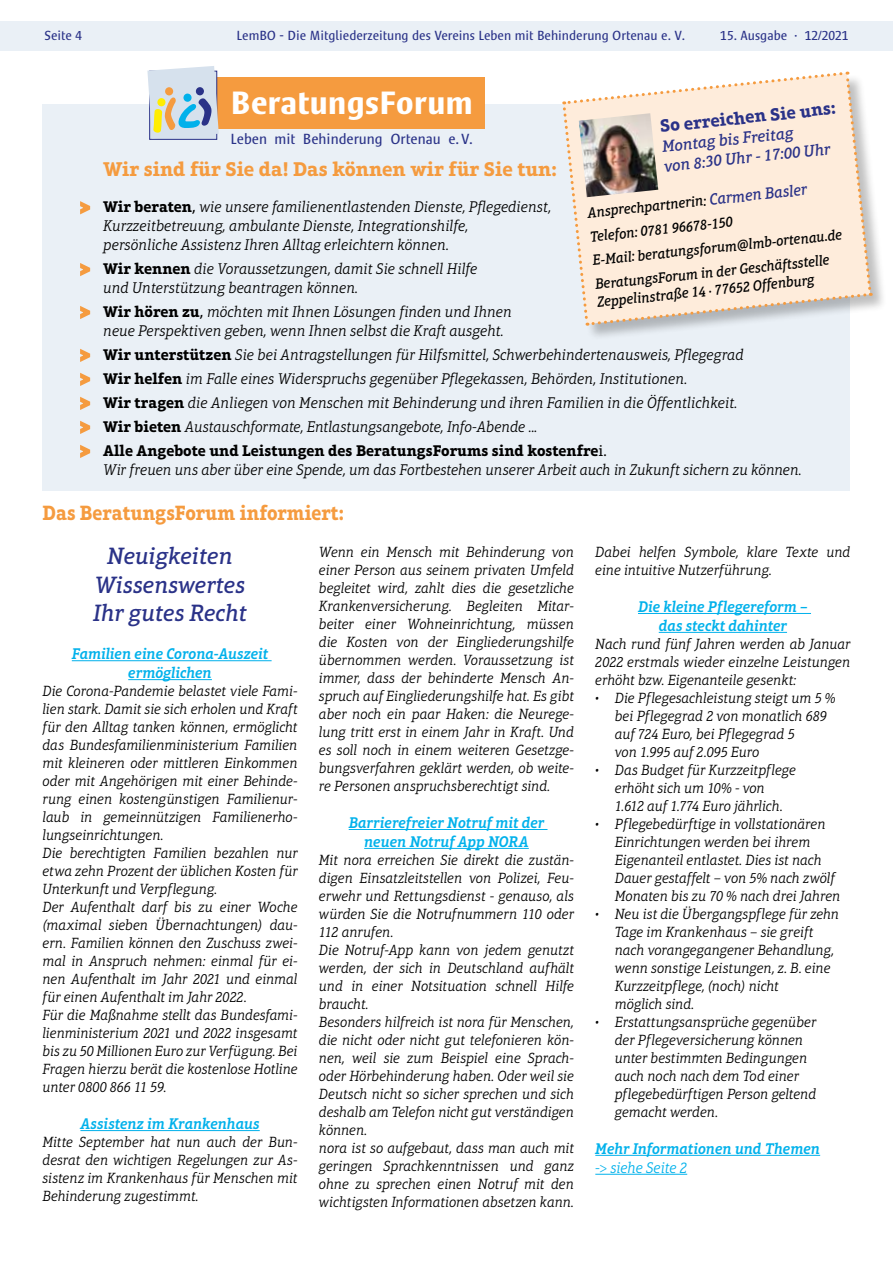
<style>
.page{position:relative;width:893px;height:1263px;background:#fff}
.page>*{position:absolute;margin:0;border:0;box-sizing:border-box;transform-origin:0 0}
.t1{font:700 33px "Satero Sans LT Pro";color:#fff}
.t2{font:italic 500 24px/28.8px "Aptifer Slab LT Pro";color:#2a3288;text-align:center}
.t3{font:700 21px "Aptifer Slab LT Pro";color:#f59b3f;scale:.92 1}
.t4{font:700 20.25px "Aptifer Slab LT Pro";color:#f59b3f}
.t5{font:700 18px "Aptifer Slab LT Pro";color:#2a3288}
.t6{font:italic 500 16.5px/19.8px "Aptifer Slab LT Pro";color:#2a3288}
.t7{font:italic 300 15.75px/18.9px "Aptifer Slab LT Pro";letter-spacing:-.005em;color:#000}
.t8{font:italic 600 15.75px/18.9px "Aptifer Slab LT Pro";letter-spacing:-.005em;color:#00b1eb;text-align:center}
.t9{font:italic 300 15.75px "Aptifer Slab LT Pro";letter-spacing:-.015em;color:#00b1eb}
.t10{font:italic 300 15px/18px "Aptifer Slab LT Pro";letter-spacing:-.01em;color:#000}
.t11{font:italic 500 15px/24px "Aptifer Slab LT Pro";color:#000;scale:.95 1}
.t12{font:15px "Satero Sans LT Pro";color:#2a3288}
.t13{font:13.5px "Satero Sans LT Pro";color:#2a3288}
.s1{font-weight:700;font-style:normal;color:#f59b3f}
.s2{font-weight:700;font-style:normal}
.s3{font-weight:500;font-style:normal}
.s4{font-weight:400;font-style:normal}
.s5{font-size:16.5px;color:#2a3288}
</style>
<div class="page">
<div style="left:43px;top:105px;width:807px;height:386px;background:#eaf0f6"></div>
<div style="left:0;top:21px;width:893px;height:30px;background:#eaf0f6"></div>
<div style="left:216px;top:78px;width:269px;height:51px;background:#f59b3f"></div>
<svg style="left:149px;top:138px;width:68px;height:2px"></svg>
<svg style="left:147px;top:66px;width:72px;height:72px;background:#c6d2d6"></svg>
<div style="left:157px;top:98px;width:9px;height:8px;background:#ffed00;border-radius:50%"></div>
<div style="left:165px;top:87px;width:8px;height:9px;background:#f59b3f;border-radius:50%"></div>
<svg style="left:183px;top:93px;width:9px;height:9px"></svg>
<div style="left:196px;top:87px;width:8px;height:9px;background:#2a3288;border-radius:50%"></div>
<hr style="left:72px;top:660px;width:200px;height:1px;background:#00b1eb">
<hr style="left:128px;top:679px;width:84px;height:1px;background:#00b1eb">
<hr style="left:80px;top:1130px;width:180px;height:1px;background:#00b1eb">
<hr style="left:349px;top:829px;width:198px;height:1px;background:#00b1eb">
<hr style="left:364px;top:848px;width:165px;height:1px;background:#00b1eb">
<hr style="left:638px;top:613px;width:173px;height:1px;background:#00b1eb">
<hr style="left:659px;top:632px;width:128px;height:1px;background:#00b1eb">
<hr style="left:595px;top:1155px;width:225px;height:1px;background:#00b1eb">
<hr style="left:595px;top:1174px;width:92px;height:1px;background:#00b1eb">
<div style="left:563px;top:73px;width:324px;height:269px;background:#000;opacity:.25"></div>
<svg style="left:561px;top:71px;width:312px;height:256px"></svg>
<img style="left:579px;top:113px;width:79px;height:84px">
<p class="t13" style="left:44px;top:27px;width:39px">Seite 4</p>
<p class="t13" style="left:237px;top:27px;width:450px">LemBO - Die Mitgliederzeitung des Vereins Leben mit Behinderung Ortenau e. V.</p>
<p class="t13" style="left:720px;top:27px;width:130px">15. Ausgabe · 12/2021</p>
<h1 class="t1" style="left:231px;top:84px;width:244px">BeratungsForum</h1>
<p class="t12" style="left:231px;top:131px;width:244px">Leben mit Behinderung Ortenau e.V.</p>
<h3 class="t4" style="left:103px;top:156px;width:455px">Wir sind für Sie da! Das können wir für Sie tun:</h3>
<p class="t7" style="left:103px;top:197px;width:449px;text-indent:-22px"><span class="s1">&gt;</span> <span class="s2">Wir beraten</span><span class="s3">,</span> wie unsere familienentlastenden Dienste, Pflegedienst,<br>Kurzzeitbetreuung, ambulante Dienste, Integrationshilfe,<br>persönliche Assistenz Ihren Alltag erleichtern können.</p>
<p class="t7" style="left:103px;top:259px;width:376px;text-indent:-22px"><span class="s1">&gt;</span> <span class="s2">Wir kennen</span> die Voraussetzungen, damit Sie schnell Hilfe und Unterstützung beantragen können.</p>
<p class="t7" style="left:103px;top:302px;width:410px;text-indent:-22px"><span class="s1">&gt;</span> <span class="s2">Wir hören zu</span><span class="s3">,</span> möchten mit Ihnen Lösungen finden und Ihnen neue Perspektiven geben, wenn Ihnen selbst die Kraft ausgeht.</p>
<p class="t7" style="left:81px;top:342px;width:665px;line-height:24px"><span class="s1">&gt;</span> <span class="s2">Wir unterstützen</span> Sie bei Antragstellungen für Hilfsmittel, Schwerbehindertenausweis, Pflegegrad <span class="s1">&gt;</span> <span class="s2">Wir helfen</span> im Falle eines Widerspruchs gegenüber Pflegekassen, Behörden, Institutionen.<br><span class="s1">&gt;</span> <span class="s2">Wir tragen</span> die Anliegen von Menschen mit Behinderung und ihren Familien in die Öffentlichkeit. <span class="s1">&gt;</span> <span class="s2">Wir bieten</span> Austauschformate, Entlastungsangebote, Info-Abende ...<br><span class="s1">&gt;</span> <span class="s2">Alle Angebote und Leistungen des BeratungsForums sind kostenfre</span><span class="s4">i.</span></p>
<p class="t7" style="left:103px;top:460px;width:700px">Wir freuen uns aber über eine Spende, um das Fortbestehen unserer Arbeit auch in Zukunft sichern zu können.</p>
<p class="t5" style="left:659px;top:115px;width:178px;rotate:-6deg">So erreichen Sie uns:</p>
<p class="t6" style="left:661px;top:136px;width:169px;rotate:-6deg">Montag bis Freitag<br>von 8:30 Uhr - 17:00 Uhr</p>
<p class="t11" style="left:586px;top:201px;width:265px;rotate:-6deg">Ansprechpartnerin: <span class="s5">Carmen Basler </span>Telefon: 0781 96678-150<br>E-Mail: beratungsforum@lmb-ortenau.de BeratungsForum in der Geschäftsstelle</p>
<p class="t11" style="left:596px;top:290px;width:231px;rotate:-6deg">Zeppelinstraße 14 · 77652 Offenburg</p>
<h3 class="t3" style="left:43px;top:500px;width:329px">Das BeratungsForum informiert:</h3>
<h2 class="t2" style="left:93px;top:541px;width:156px">Neuigkeiten<br>Wissenswertes<br>Ihr gutes Recht</h2>
<p class="t8" style="left:72px;top:644px;width:198px">Familien eine Corona-Auszeit ermöglichen</p>
<p class="t10" style="left:43px;top:682px;width:257px">Die Corona-Pandemie belastet viele Fami&shy;lien stark. Damit sie sich erholen und Kraft für den Alltag tanken können, ermöglicht das Bundesfamilienministerium Familien mit kleineren oder mittleren Einkommen oder mit Angehörigen mit einer Behinde&shy;rung einen kostengünstigen Familienur&shy;laub in gemeinnützigen Familienerho&shy;lungseinrichtungen.<br>Die berechtigten Familien bezahlen nur etwa zehn Prozent der üblichen Kosten für Unterkunft und Verpflegung.<br>Der Aufenthalt darf bis zu einer Woche (maximal sieben Übernachtungen) dau&shy;ern. Familien können den Zuschuss zwei&shy;mal in Anspruch nehmen: einmal für ei&shy;nen Aufenthalt im Jahr 2021 und einmal für einen Aufenthalt im Jahr 2022.<br>Für die Maßnahme stellt das Bundesfami&shy;lienministerium 2021 und 2022 insgesamt bis zu 50 Millionen Euro zur Verfügung. Bei Fragen hierzu berät die kostenlose Hotline unter 0800 866 11 59.</p>
<p class="t8" style="left:80px;top:1114px;width:181px">Assistenz im Krankenhaus</p>
<p class="t10" style="left:43px;top:1133px;width:257px;text-align:justify">Mitte September hat nun auch der Bun&shy;desrat den wichtigen Regelungen zur As&shy;sistenz im Krankenhaus für Menschen mit Behinderung zugestimmt.</p>
<p class="t10" style="left:319px;top:543px;width:257px;text-align:justify">Wenn ein Mensch mit Behinderung von einer Person aus seinem privaten Umfeld begleitet wird, zahlt dies die gesetzliche Krankenversicherung. Begleiten Mitar&shy;beiter einer Wohneinrichtung, müssen die Kosten von der Eingliederungshilfe übernommen werden. Voraussetzung ist immer, dass der behinderte Mensch An&shy;spruch auf Eingliederungshilfe hat. Es gibt aber noch ein paar Haken: die Neurege&shy;lung tritt erst in einem Jahr in Kraft. Und es soll noch in einem weiteren Gesetzge&shy;bungsverfahren geklärt werden, ob weite&shy;re Personen anspruchsberechtigt sind.</p>
<p class="t8" style="left:349px;top:813px;width:197px">Barrierefreier Notruf mit der neuen Notruf App NORA</p>
<p class="t10" style="left:319px;top:851px;width:257px">Mit nora erreichen Sie direkt die zustän&shy;digen Einsatzleitstellen von Polizei, Feu&shy;erwehr und Rettungsdienst - genauso, als würden Sie die Notrufnummern 110 oder 112 anrufen.<br>Die Notruf-App kann von jedem genutzt werden, der sich in Deutschland aufhält und in einer Notsituation schnell Hilfe braucht.<br>Besonders hilfreich ist nora für Menschen, die nicht oder nicht gut telefonieren kön&shy;nen, weil sie zum Beispiel eine Sprach&shy;oder Hörbehinderung haben. Oder weil sie Deutsch nicht so sicher sprechen und sich deshalb am Telefon nicht gut verständigen können.<br>nora ist so aufgebaut, dass man auch mit geringen Sprachkenntnissen und ganz ohne zu sprechen einen Notruf mit den wichtigsten Informationen absetzen kann.</p>
<p class="t10" style="left:595px;top:543px;width:257px">Dabei helfen Symbole, klare Texte und eine intuitive Nutzerführung.</p>
<p class="t8" style="left:638px;top:597px;width:171px">Die kleine Pflegereform – das steckt dahinter</p>
<p class="t10" style="left:595px;top:635px;width:257px;text-align:justify">Nach rund fünf Jahren werden ab Januar 2022 erstmals wieder einzelne Leistungen erhöht bzw. Eigenanteile gesenkt:</p>
<p class="t10" style="left:615px;top:689px;width:222px;text-indent:-20px">• Die Pflegesachleistung steigt um 5 % bei Pflegegrad 2 von monatlich 689 auf 724 Euro, bei Pflegegrad 5<br>von 1.995 auf 2.095 Euro</p>
<p class="t10" style="left:615px;top:761px;width:183px;text-indent:-20px">• Das Budget für Kurzzeitpflege erhöht sich um 10% - von<br>1.612 auf 1.774 Euro jährlich.</p>
<p class="t10" style="left:615px;top:815px;width:227px;text-indent:-20px">• Pflegebedürftige in vollstationären Einrichtungen werden bei ihrem Eigenanteil entlastet. Dies ist nach Dauer gestaffelt – von 5% nach zwölf Monaten bis zu 70 % nach drei Jahren</p>
<p class="t10" style="left:615px;top:905px;width:226px;text-indent:-20px">• Neu ist die Übergangspflege für zehn<br>Tage im Krankenhaus – sie greift nach vorangegangener Behandlung, wenn sonstige Leistungen, z. B. eine<br>Kurzzeitpflege, (noch) nicht<br>möglich sind.</p>
<p class="t10" style="left:615px;top:1013px;width:203px;text-indent:-20px">• Erstattungsansprüche gegenüber der Pflegeversicherung können unter bestimmten Bedingungen auch noch nach dem Tod einer pflegebedürftigen Person geltend gemacht werden.</p>
<p class="t8" style="left:595px;top:1139px;width:226px">Mehr Informationen und Themen</p>
<p class="t9" style="left:595px;top:1158px;width:93px">-&gt; siehe Seite 2</p>
</div>
